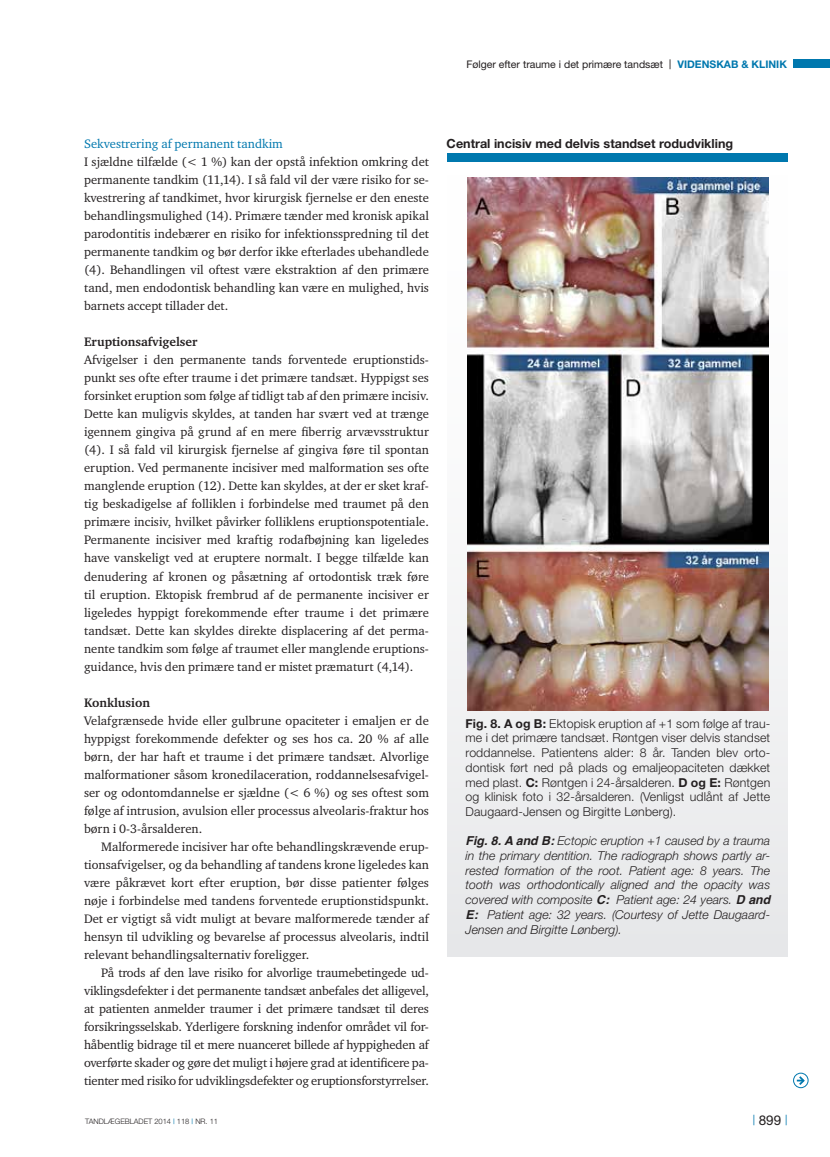
<style>
.page{position:relative;width:830px;height:1157px;background:#fff}
.page>*{position:absolute;margin:0;border:0;box-sizing:border-box;transform-origin:0 0}
.t1{font:13.5px "Helvetica Neue";color:#231f20}
.t2{font:12.6px/18px "Charter ITC";color:#231f20;text-align:justify}
.t3{font:700 12.6px "Helvetica Neue";color:#231f20}
.t4{font:12.6px "Charter ITC";color:#0078ae}
.t5{font:700 12.6px "Charter ITC";color:#231f20}
.t6{font:300 12.3px/14.7px "Helvetica Neue";letter-spacing:.01em;color:#231f20;text-align:justify}
.t7{font:italic 300 12.3px/14.7px "Helvetica Neue";color:#231f20;text-align:justify}
.t8{font:10.5px "Helvetica Neue";color:#231f20}
.t9{font:300 7.5px "Helvetica Neue";color:#231f20}
.s1{font-family:"Arial"}
.s2{font-weight:700;color:#0078ae}
.s3{font-weight:400;color:#0078ae}
.s4{font-weight:700}
.s5{font-family:"Helvetica";font-weight:700}
</style>
<div class="page">
<div style="left:793px;top:60px;width:36px;height:8px;background:#0078ae"></div>
<div style="left:793px;top:1073px;width:14px;height:14px;border:1px solid #0078ae;border-radius:50%"></div>
<svg style="left:796px;top:1074px;width:9px;height:12px"></svg>
<div style="left:446px;top:162px;width:341px;height:794px;background:linear-gradient(to bottom,#f9f9f8,#e6e6e8)"></div>
<div style="left:446px;top:153px;width:341px;height:9px;background:#0078ae"></div>
<img style="left:467px;top:177px;width:301px;height:533px">
<p class="t8" style="left:466px;top:58px;width:322px">Følger efter traume i det primære tandsæt <span class="s1">|</span> <span class="s2">videnskab &amp; klinik</span></p>
<p class="t4" style="left:84px;top:136px;width:200px">Sekvestrering af permanent tandkim</p>
<p class="t2" style="left:84px;top:153px;width:346px">I sjældne tilfælde (&lt; 1 %) kan der opstå infektion omkring det permanente tandkim (11,14). I så fald vil der være risiko for se&shy;kvestrering af tandkimet, hvor kirurgisk fjernelse er den eneste behandlingsmulighed (14). Primære tænder med kronisk apikal parodontitis indebærer en risiko for infektionsspredning til det permanente tandkim og bør derfor ikke efterlades ubehandlede (4). Behandlingen vil oftest være ekstraktion af den primære tand, men endodontisk behandling kan være en mulighed, hvis barnets accept tillader det.</p>
<p class="t5" style="left:84px;top:334px;width:115px">Eruptionsafvigelser</p>
<p class="t2" style="left:84px;top:351px;width:346px">Afvigelser i den permanente tands forventede eruptionstids&shy;punkt ses ofte efter traume i det primære tandsæt. Hyppigst ses forsinket eruption som følge af tidligt tab af den primære incisiv.<br>Dette kan muligvis skyldes, at tanden har svært ved at trænge igennem gingiva på grund af en mere fiberrig arvævsstruktur (4). I så fald vil kirurgisk fjernelse af gingiva føre til spontan eruption. Ved permanente incisiver med malformation ses ofte manglende eruption (12). Dette kan skyldes, at der er sket kraf&shy;tig beskadigelse af folliklen i forbindelse med traumet på den primære incisiv, hvilket påvirker folliklens eruptionspotentiale.<br>Permanente incisiver med kraftig rodafbøjning kan ligeledes have vanskeligt ved at eruptere normalt. I begge tilfælde kan denudering af kronen og påsætning af ortodontisk træk føre til eruption. Ektopisk frembrud af de permanente incisiver er ligeledes hyppigt forekommende efter traume i det primære tandsæt. Dette kan skyldes direkte displacering af det perma&shy;nente tandkim som følge af traumet eller manglende eruptions&shy;guidance, hvis den primære tand er mistet præmaturt (4,14).</p>
<p class="t5" style="left:84px;top:694px;width:67px">Konklusion</p>
<p class="t2" style="left:84px;top:711px;width:346px">Velafgrænsede hvide eller gulbrune opaciteter i emaljen er de hyppigst forekommende defekter og ses hos ca. 20 % af alle børn, der har haft et traume i det primære tandsæt. Alvorlige malformationer såsom kronedilaceration, roddannelsesafvigel&shy;ser og odontomdannelse er sjældne (&lt; 6 %) og ses oftest som følge af intrusion, avulsion eller processus alveolaris-fraktur hos børn i 0-3-årsalderen.</p>
<p class="t2" style="left:84px;top:837px;width:346px;text-indent:17px">Malformerede incisiver har ofte behandlingskrævende erup&shy;tionsafvigelser, og da behandling af tandens krone ligeledes kan være påkrævet kort efter eruption, bør disse patienter følges nøje i forbindelse med tandens forventede eruptionstidspunkt.<br>Det er vigtigt så vidt muligt at bevare malformerede tænder af hensyn til udvikling og bevarelse af processus alveolaris, indtil relevant behandlingsalternativ foreligger.</p>
<p class="t2" style="left:84px;top:963px;width:346px;text-indent:17px">På trods af den lave risiko for alvorlige traumebetingede ud&shy;viklingsdefekter i det permanente tandsæt anbefales det alligevel, at patienten anmelder traumer i det primære tandsæt til deres forsikringsselskab. Yderligere forskning indenfor området vil for&shy;håbentlig bidrage til et mere nuanceret billede af hyppigheden af overførte skader og gøre det muligt i højere grad at identificere pa&shy;tienter med risiko for udviklingsdefekter og eruptionsforstyrrelser.</p>
<p class="t9" style="left:85px;top:1116px;width:134px">tandlægebladet 2014 <span class="s3">|</span> 118 <span class="s3">|</span> nr. 11</p>
<p class="t3" style="left:446px;top:136px;width:288px">Central incisiv med delvis standset rodudvikling</p>
<p class="t6" style="left:465px;top:715px;width:306px"><span class="s4">Fig. 8. A og B:</span> Ektopisk eruption af +1 som følge af trau&shy;me i det primære tandsæt. Røntgen viser delvis standset roddannelse. Patientens alder: 8 år. Tanden blev orto&shy;dontisk ført ned på plads og emaljeopaciteten dækket med plast. <span class="s4">C:</span> Røntgen i 24-årsalderen. <span class="s4">D og E:</span> Røntgen og klinisk foto i 32-årsalderen. (Venligst udlånt af Jette Daugaard-Jensen og Birgitte Lønberg).</p>
<p class="t7" style="left:465px;top:833px;width:306px"><span class="s5">Fig. 8. A and B:</span> Ectopic eruption +1 caused by a trauma in the primary dentition. The radiograph shows partly ar&shy;rested formation of the root. Patient age: 8 years. The tooth was orthodontically aligned and the opacity was covered with composite <span class="s5">C:</span> Patient age: 24 years. <span class="s5">D and E:</span> Patient age: 32 years. (Courtesy of Jette Daugaard-Jensen and Birgitte Lønberg).</p>
<p class="t1" style="left:752px;top:1112px;width:36px"><sup>|</sup> 899 <sup>|</sup></p>
</div>
